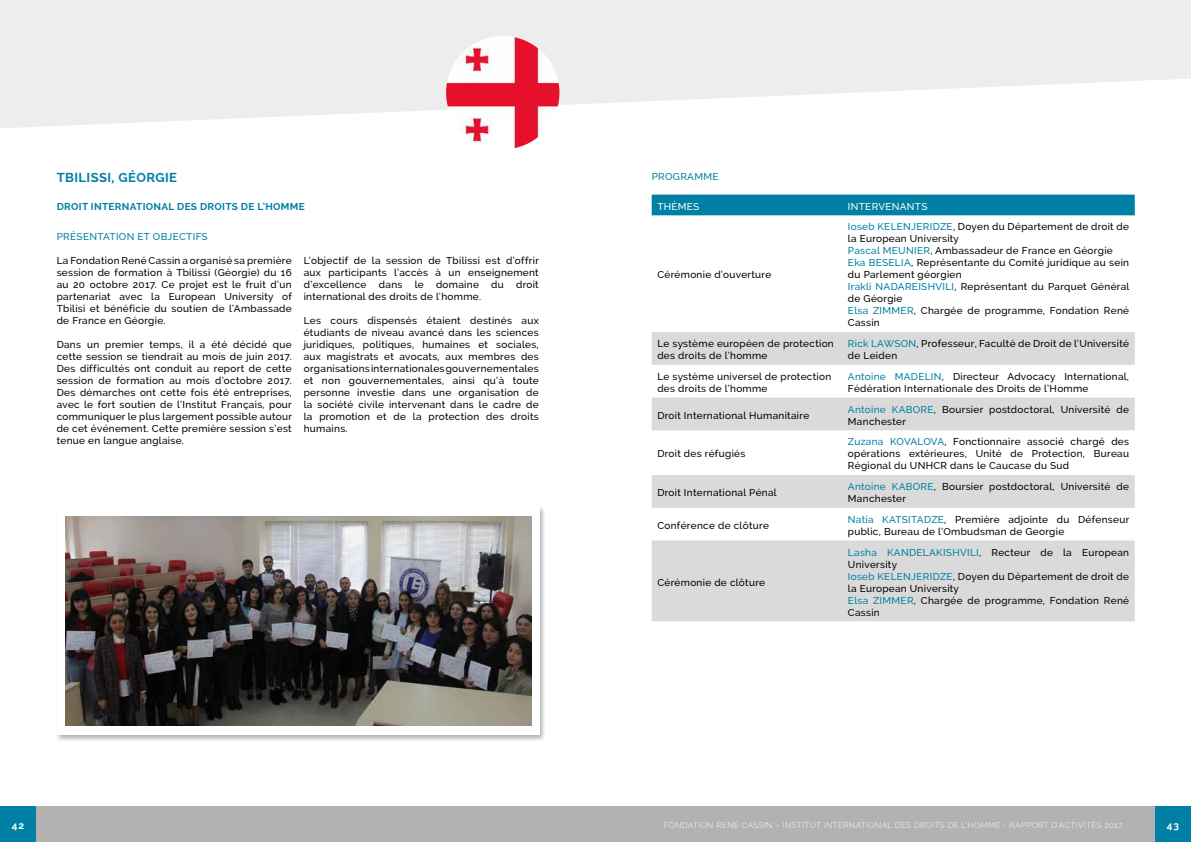
<style>
.page{position:relative;width:1191px;height:842px;background:#fff}
.page>*{position:absolute;margin:0;border:0;box-sizing:border-box;transform-origin:0 0}
.t1{font:700 13px "Raleway";letter-spacing:.03em;color:#0080a4}
.t2{font:500 10px/12px "Raleway";letter-spacing:.03em;color:#000}
.t3{font:700 10px "Raleway";letter-spacing:.03em;color:#0080a4}
.t4{font:500 10px "Raleway";letter-spacing:.03em;color:#0080a4}
.t5{font:500 10px "Raleway";letter-spacing:.03em;color:#fff}
.t6{font:700 10px "Raleway";color:#fff}
.t7{font:300 8px "Raleway";letter-spacing:.05em;color:#fff}
.s1{color:#0080a4}
</style>
<div class="page">
<div style="left:581px;top:806px;width:610px;height:36px;background:#b3b2b2"></div>
<div style="left:1155px;top:806px;width:36px;height:36px;background:#0080a4"></div>
<div style="left:0;top:806px;width:609px;height:36px;background:#b3b2b2"></div>
<div style="left:0;top:806px;width:36px;height:36px;background:#0080a4"></div>
<svg style="left:0;top:0;width:1191px;height:128px;fill:#ededed"></svg>
<div style="left:651px;top:195px;width:483px;height:20px;background:#0080a4"></div>
<svg style="left:651px;top:332px;width:483px;height:289px;fill:#dadada"></svg>
<img style="left:446px;top:36px;width:113px;height:113px;border-radius:57px">
<div style="left:56px;top:505px;width:490px;height:237px;background:#000;opacity:.3"></div>
<div style="left:57px;top:507px;width:482px;height:228px;background:#fff"></div>
<img style="left:65px;top:517px;width:466px;height:209px">
<h1 class="t1" style="left:57px;top:170px;width:122px">TBILISSI, GÉORGIE</h1>
<p class="t3" style="left:57px;top:201px;width:250px">DROIT INTERNATIONAL DES DROITS DE L’HOMME</p>
<p class="t4" style="left:57px;top:230px;width:152px">PRÉSENTATION ET OBJECTIFS</p>
<p class="t2" style="left:57px;top:254px;width:237px;text-align:justify">La Fondation René Cassin a organisé sa première session de formation à Tbilissi (Géorgie) du 16 au 20 octobre 2017. Ce projet est le fruit d’un partenariat avec la European University of Tbilisi et bénéficie du soutien de l’Ambassade de France en Géorgie.</p>
<p class="t2" style="left:57px;top:338px;width:237px;text-align:justify">Dans un premier temps, il a été décidé que cette session se tiendrait au mois de juin 2017.<br>Des difficultés ont conduit au report de cette session de formation au mois d’octobre 2017.<br>Des démarches ont cette fois été entreprises, avec le fort soutien de l’Institut Français, pour communiquer le plus largement possible autour de cet événement. Cette première session s’est tenue en langue anglaise.</p>
<p class="t2" style="left:304px;top:254px;width:237px;text-align:justify">L’objectif de la session de Tbilissi est d’offrir aux participants l’accès à un enseignement d’excellence dans le domaine du droit international des droits de l’homme.</p>
<p class="t2" style="left:304px;top:314px;width:236px;text-align:justify">Les cours dispensés étaient destinés aux étudiants de niveau avancé dans les sciences juridiques, politiques, humaines et sociales, aux magistrats et avocats, aux membres des organisations internationales gouvernementales et non gouvernementales, ainsi qu’à toute personne investie dans une organisation de la société civile intervenant dans le cadre de la promotion et de la protection des droits humains.</p>
<p class="t4" style="left:651px;top:170px;width:68px">PROGRAMME</p>
<p class="t5" style="left:657px;top:200px;width:44px">THÈMES</p>
<p class="t5" style="left:848px;top:200px;width:81px">INTERVENANTS</p>
<p class="t2" style="left:657px;top:269px;width:116px">Cérémonie d’ouverture</p>
<p class="t2" style="left:848px;top:221px;width:283px"><span class="s1">Ioseb KELENJERIDZE</span>, Doyen du Département de droit de la European University<br><span class="s1">Pascal MEUNIER</span>, Ambassadeur de France en Géorgie <span class="s1">Eka BESELIA</span>, Représentante du Comité juridique au sein du Parlement géorgien<br><span class="s1">Irakli NADAREISHVILI</span>, Représentant du Parquet Général de Géorgie<br><span class="s1">Elsa ZIMMER</span>, Chargée de programme, Fondation René Cassin</p>
<p class="t2" style="left:657px;top:338px;width:178px">Le système européen de protection des droits de l’homme</p>
<p class="t2" style="left:848px;top:338px;width:283px"><span class="s1">Rick LAWSON</span>, Professeur, Faculté de Droit de l’Université de Leiden</p>
<p class="t2" style="left:657px;top:370px;width:175px">Le système universel de protection des droits de l’homme</p>
<p class="t2" style="left:848px;top:370px;width:283px"><span class="s1">Antoine MADELIN</span>, Directeur Advocacy International,<br>Fédération Internationale des Droits de l’Homme</p>
<p class="t2" style="left:657px;top:409px;width:153px">Droit International Humanitaire</p>
<p class="t2" style="left:848px;top:403px;width:283px"><span class="s1">Antoine KABORE</span>, Boursier postdoctoral, Université de<br>Manchester</p>
<p class="t2" style="left:657px;top:448px;width:89px">Droit des réfugiés</p>
<p class="t2" style="left:848px;top:436px;width:283px;text-align:justify"><span class="s1">Zuzana KOVALOVA</span>, Fonctionnaire associé chargé des opérations extérieures, Unité de Protection, Bureau Régional du UNHCR dans le Caucase du Sud</p>
<p class="t2" style="left:657px;top:487px;width:121px">Droit International Pénal</p>
<p class="t2" style="left:848px;top:481px;width:283px"><span class="s1">Antoine KABORE</span>, Boursier postdoctoral, Université de<br>Manchester</p>
<p class="t2" style="left:657px;top:519px;width:113px">Conférence de clôture</p>
<p class="t2" style="left:848px;top:513px;width:283px"><span class="s1">Natia KATSITADZE</span>, Première adjointe du Défenseur public, Bureau de l’Ombudsman de Georgie</p>
<p class="t2" style="left:657px;top:576px;width:109px">Cérémonie de clôture</p>
<p class="t2" style="left:848px;top:546px;width:283px"><span class="s1">Lasha KANDELAKISHVILI</span>, Recteur de la European<br>University<br><span class="s1">Ioseb KELENJERIDZE</span>, Doyen du Département de droit de la European University<br><span class="s1">Elsa ZIMMER</span>, Chargée de programme, Fondation René<br>Cassin</p>
<p class="t6" style="left:12px;top:819px;width:14px">42</p>
<p class="t7" style="left:664px;top:820px;width:460px">FONDATION RENÉ CASSIN – INSTITUT INTERNATIONAL DES DROITS DE L’HOMME - RAPPORT D’ACTIVITÉS 2017</p>
<p class="t6" style="left:1166px;top:819px;width:14px">43</p>
</div>
